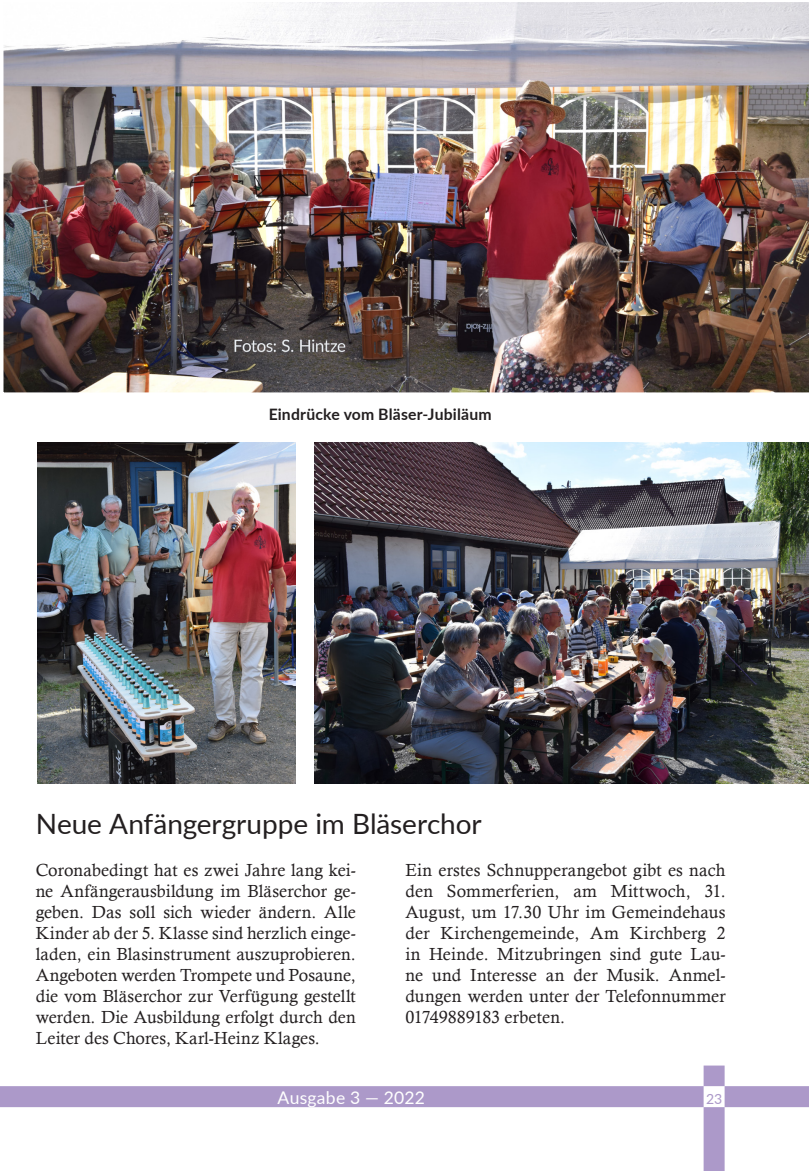
<style>
.page{position:relative;width:809px;height:1171px;background:#fff}
.page>*{position:absolute;margin:0;border:0;box-sizing:border-box;transform-origin:0 0}
.t1{font:28px "Lato";letter-spacing:-.005em;color:#231f20}
.t2{font:17.5px/21px "Calisto";letter-spacing:.005em;color:#231f20;text-align:justify}
.t3{font:17.5px "Lato";letter-spacing:.015em;color:#fff}
.t4{font:700 15.75px "Lato";letter-spacing:.01em;color:#231f20}
.t5{font:14px "Lato";color:#ac99c9}
</style>
<div class="page">
<svg style="left:1px;top:1065px;width:808px;height:106px"></svg>
<svg style="left:0;top:1086px;width:1px;height:22px"></svg>
<img style="left:38px;top:442px;width:258px;height:342px">
<img style="left:314px;top:442px;width:495px;height:342px">
<img style="left:3px;top:2px;width:806px;height:391px">
<p class="t4" style="left:269px;top:402px;width:224px">Eindrücke vom Bläser-Jubiläum</p>
<h1 class="t1" style="left:36px;top:804px;width:447px">Neue Anfängergruppe im Bläserchor</h1>
<p class="t2" style="left:36px;top:859px;width:322px">Coronabedingt hat es zwei Jahre lang kei&shy;ne Anfängerausbildung im Bläserchor ge&shy;geben. Das soll sich wieder ändern. Alle Kinder ab der 5. Klasse sind herzlich einge&shy;laden, ein Blasinstrument auszuprobieren.<br>Angeboten werden Trompete und Posaune, die vom Bläserchor zur Verfügung gestellt werden. Die Ausbildung erfolgt durch den Leiter des Chores, Karl-Heinz Klages.</p>
<p class="t2" style="left:405px;top:859px;width:321px">Ein erstes Schnupperangebot gibt es nach den Sommerferien, am Mittwoch, 31.<br>August, um 17.30 Uhr im Gemeindehaus der Kirchengemeinde, Am Kirchberg 2 in Heinde. Mitzubringen sind gute Lau&shy;ne und Interesse an der Musik. Anmel&shy;dungen werden unter der Telefonnummer 01749889183 erbeten.</p>
<p class="t3" style="left:277px;top:1085px;width:149px">Ausgabe 3 — 2022</p>
<p class="t5" style="left:706px;top:1088px;width:18px">23</p>
</div>
